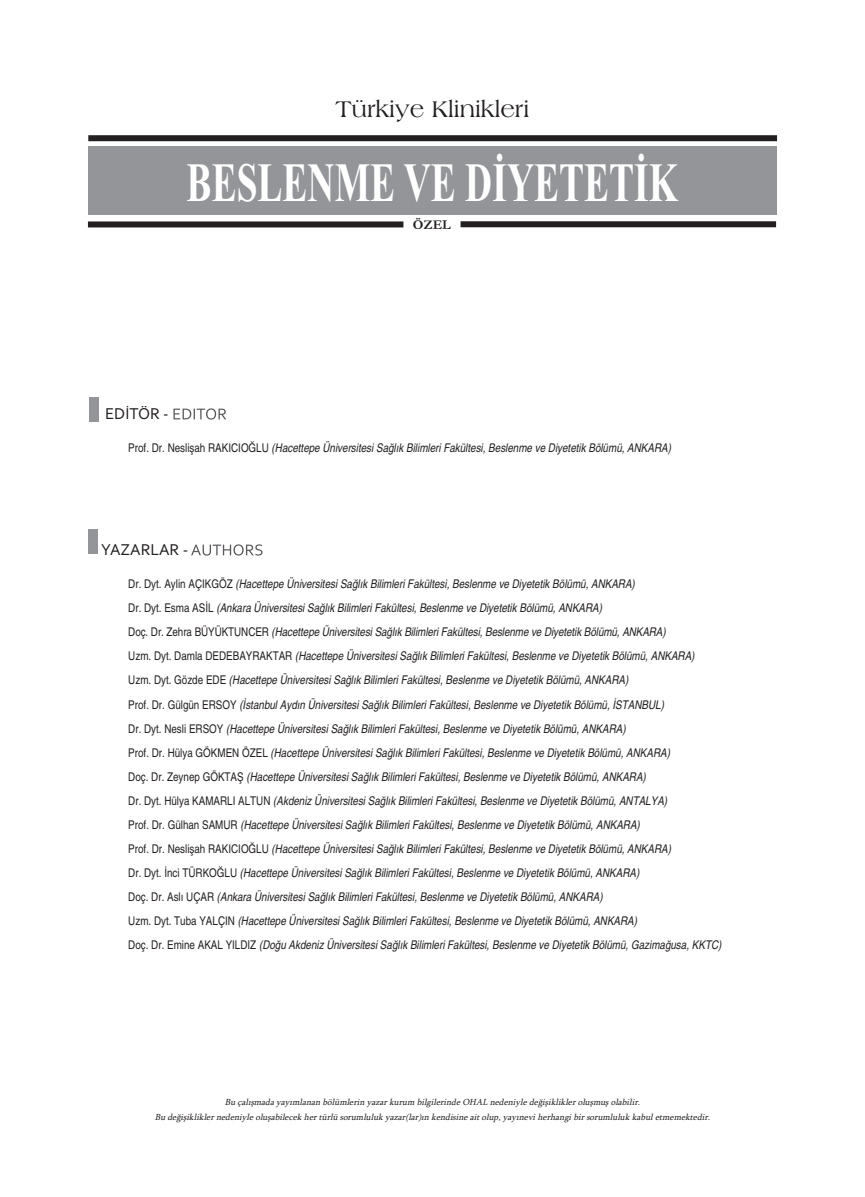
<style>
.page{position:relative;width:865px;height:1197px;background:#fff}
.page>*{position:absolute;margin:0;border:0;box-sizing:border-box;transform-origin:0 0}
.t1{font:700 55.35px "Times New Roman";color:#fff;scale:.68 1}
.t2{font:24px "Americana BT Roman";color:#231f20}
.t3{font:16.5px "Corbel";color:#231f20}
.t4{font:700 13.5px "Garamond";color:#231f20}
.t5{font:italic condensed 12px/24px "Helvetica";color:#231f20}
.t6{font:italic 9px/15px "Sylfaen";color:#231f20;text-align:center}
.s1{font-style:normal}
</style>
<div class="page">
<div style="left:88px;top:147px;width:688px;height:68px;background:#939598"></div>
<div style="left:88px;top:135px;width:689px;height:6px;background:#231f20"></div>
<div style="left:88px;top:221px;width:315px;height:6px;background:#231f20"></div>
<div style="left:460px;top:221px;width:316px;height:6px;background:#231f20"></div>
<div style="left:89px;top:397px;width:10px;height:25px;background:#939598"></div>
<svg style="left:173px;top:408px;width:53px;height:11px"></svg>
<div style="left:88px;top:529px;width:9px;height:25px;background:#939598"></div>
<svg style="left:191px;top:544px;width:71px;height:11px"></svg>
<h2 class="t2" style="left:335px;top:94px;width:195px">Türkiye Klinikleri</h2>
<h1 class="t1" style="left:187px;top:149px;width:724px">BESLENME VE DİYETETİK</h1>
<p class="t4" style="left:413px;top:216px;width:39px">ÖZEL</p>
<h3 class="t3" style="left:105px;top:404px;width:65px">EDİTÖR -</h3>
<p class="t5" style="left:128px;top:435px;width:544px"><span class="s1">Prof. Dr. Neslişah RAKICIOĞLU</span> (Hacettepe Üniversitesi Sağlık Bilimleri Fakültesi, Beslenme ve Diyetetik Bölümü, ANKARA)</p>
<h3 class="t3" style="left:101px;top:540px;width:88px">YAZARLAR -</h3>
<p class="t5" style="left:128px;top:572px;width:594px"><span class="s1">Dr. Dyt. Aylin AÇIKGÖZ</span> (Hacettepe Üniversitesi Sağlık Bilimleri Fakültesi, Beslenme ve Diyetetik Bölümü, ANKARA)<br><span class="s1">Dr. Dyt. Esma ASİL</span> (Ankara Üniversitesi Sağlık Bilimleri Fakültesi, Beslenme ve Diyetetik Bölümü, ANKARA)<br><span class="s1">Doç. Dr. Zehra BÜYÜKTUNCER</span> (Hacettepe Üniversitesi Sağlık Bilimleri Fakültesi, Beslenme ve Diyetetik Bölümü, ANKARA)<br><span class="s1">Uzm. Dyt. Damla DEDEBAYRAKTAR</span> (Hacettepe Üniversitesi Sağlık Bilimleri Fakültesi, Beslenme ve Diyetetik Bölümü, ANKARA)<br><span class="s1">Uzm. Dyt. Gözde EDE</span> (Hacettepe Üniversitesi Sağlık Bilimleri Fakültesi, Beslenme ve Diyetetik Bölümü, ANKARA)<br><span class="s1">Prof. Dr. Gülgün ERSOY</span> (İstanbul Aydın Üniversitesi Sağlık Bilimleri Fakültesi, Beslenme ve Diyetetik Bölümü, İSTANBUL)<br><span class="s1">Dr. Dyt. Nesli ERSOY</span> (Hacettepe Üniversitesi Sağlık Bilimleri Fakültesi, Beslenme ve Diyetetik Bölümü, ANKARA)<br><span class="s1">Prof. Dr. Hülya GÖKMEN ÖZEL</span> (Hacettepe Üniversitesi Sağlık Bilimleri Fakültesi, Beslenme ve Diyetetik Bölümü, ANKARA)<br><span class="s1">Doç. Dr. Zeynep GÖKTAŞ</span> (Hacettepe Üniversitesi Sağlık Bilimleri Fakültesi, Beslenme ve Diyetetik Bölümü, ANKARA)<br><span class="s1">Dr. Dyt. Hülya KAMARLI ALTUN</span> (Akdeniz Üniversitesi Sağlık Bilimleri Fakültesi, Beslenme ve Diyetetik Bölümü, ANTALYA)<br><span class="s1">Prof. Dr. Gülhan SAMUR</span> (Hacettepe Üniversitesi Sağlık Bilimleri Fakültesi, Beslenme ve Diyetetik Bölümü, ANKARA)<br><span class="s1">Prof. Dr. Neslişah RAKICIOĞLU</span> (Hacettepe Üniversitesi Sağlık Bilimleri Fakültesi, Beslenme ve Diyetetik Bölümü, ANKARA)<br><span class="s1">Dr. Dyt. İnci TÜRKOĞLU</span> (Hacettepe Üniversitesi Sağlık Bilimleri Fakültesi, Beslenme ve Diyetetik Bölümü, ANKARA)<br><span class="s1">Doç. Dr. Aslı UÇAR</span> (Ankara Üniversitesi Sağlık Bilimleri Fakültesi, Beslenme ve Diyetetik Bölümü, ANKARA)<br><span class="s1">Uzm. Dyt. Tuba YALÇIN</span> (Hacettepe Üniversitesi Sağlık Bilimleri Fakültesi, Beslenme ve Diyetetik Bölümü, ANKARA)<br><span class="s1">Doç. Dr. Emine AKAL YILDIZ</span> (Doğu Akdeniz Üniversitesi Sağlık Bilimleri Fakültesi, Beslenme ve Diyetetik Bölümü, Gazimağusa, KKTC)</p>
<p class="t6" style="left:155px;top:1094px;width:559px">Bu çalışmada yayımlanan bölümlerin yazar kurum bilgilerinde OHAL nedeniyle değişiklikler oluşmuş olabilir.<br>Bu değişiklikler nedeniyle oluşabilecek her türlü sorumluluk yazar(lar)ın kendisine ait olup, yayınevi herhangi bir sorumluluk kabul etmemektedir.</p>
</div>
